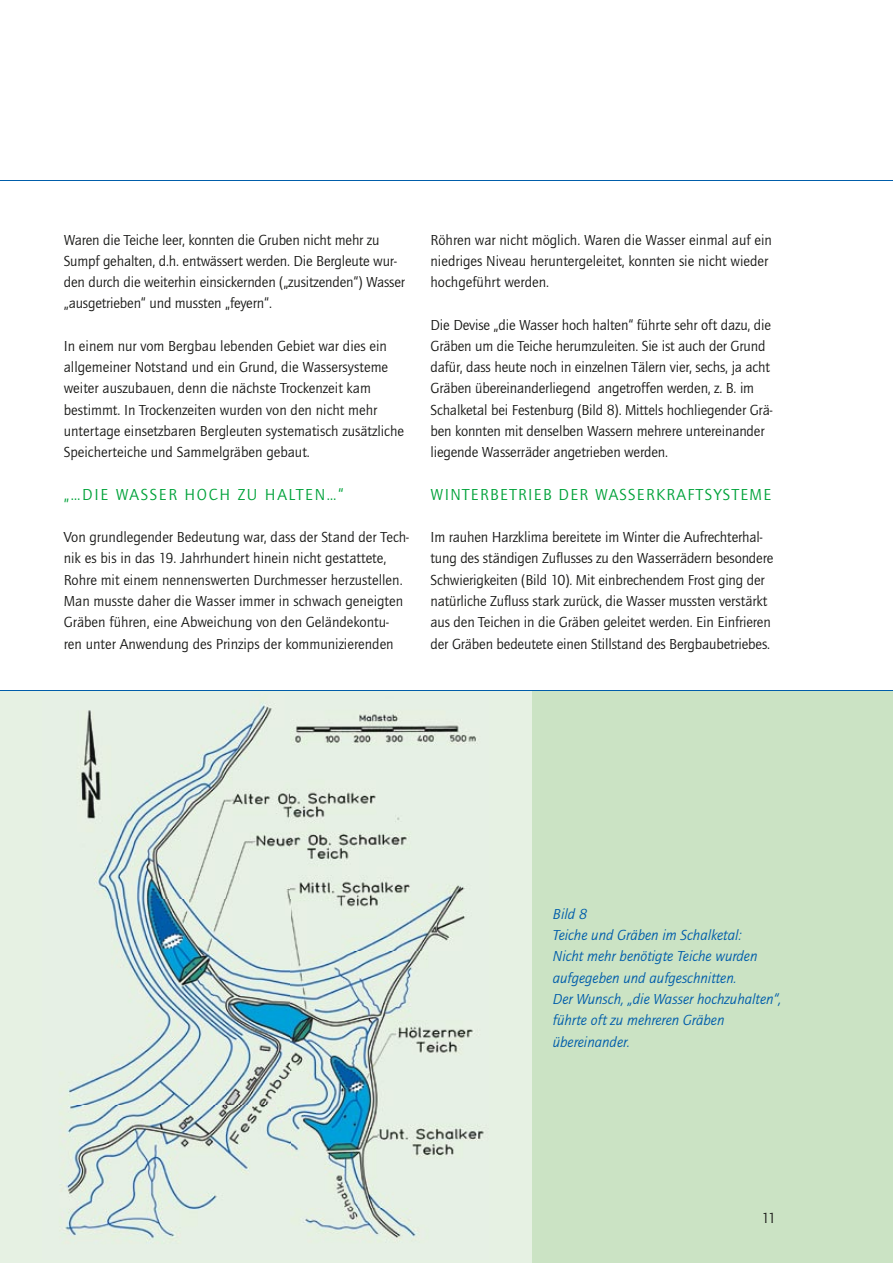
<style>
.page{position:relative;width:893px;height:1263px;background:#fff}
.page>*{position:absolute;margin:0;border:0;box-sizing:border-box;transform-origin:0 0}
.t1{font:16.5px "Quay Itc T";letter-spacing:.08em;color:#00a23a}
.t2{font:16.5px "Quay Itc T";letter-spacing:.1em;color:#00a23a}
.t3{font:15px/21.3px "Quay Itc T";letter-spacing:-.01em;color:#1a1a18}
.t4{font:italic 15px/21.3px "Quay Itc T";color:#005daa}
</style>
<div class="page">
<div style="left:0;top:691px;width:893px;height:572px;background:#cbe3c4"></div>
<div style="left:0;top:691px;width:531px;height:572px;background:#e6f1e3"></div>
<img style="left:65px;top:703px;width:419px;height:540px">
<hr style="left:0;top:690px;width:893px;height:1px;background:#005daa">
<hr style="left:0;top:180px;width:893px;height:1px;background:#005daa">
<p class="t3" style="left:64px;top:229px;width:343px">Waren die Teiche leer, konnten die Gruben nicht mehr zu Sumpf gehalten, d.h. entwässert werden. Die Bergleute wur&shy;den durch die weiterhin einsickernden („zusitzenden“) Wasser „ausgetrieben“ und mussten „feyern“.</p>
<p class="t3" style="left:64px;top:335px;width:342px">In einem nur vom Bergbau lebenden Gebiet war dies ein allgemeiner Notstand und ein Grund, die Wassersysteme weiter auszubauen, denn die nächste Trockenzeit kam bestimmt. In Trockenzeiten wurden von den nicht mehr untertage einsetzbaren Bergleuten systematisch zusätzliche Speicherteiche und Sammelgräben gebaut.</p>
<p class="t2" style="left:64px;top:484px;width:281px">„…DIE WASSER HOCH ZU HALTEN…“</p>
<p class="t3" style="left:64px;top:526px;width:347px">Von grundlegender Bedeutung war, dass der Stand der Tech&shy;nik es bis in das 19. Jahrhundert hinein nicht gestattete, Rohre mit einem nennenswerten Durchmesser herzustellen.<br>Man musste daher die Wasser immer in schwach geneigten Gräben führen, eine Abweichung von den Geländekontu&shy;ren unter Anwendung des Prinzips der kommunizierenden</p>
<p class="t3" style="left:431px;top:229px;width:343px">Röhren war nicht möglich. Waren die Wasser einmal auf ein niedriges Niveau heruntergeleitet, konnten sie nicht wieder hochgeführt werden.</p>
<p class="t3" style="left:431px;top:314px;width:343px">Die Devise „die Wasser hoch halten“ führte sehr oft dazu, die Gräben um die Teiche herumzuleiten. Sie ist auch der Grund dafür, dass heute noch in einzelnen Tälern vier, sechs, ja acht Gräben übereinanderliegend angetroffen werden, z. B. im Schalketal bei Festenburg (Bild 8). Mittels hochliegender Grä&shy;ben konnten mit denselben Wassern mehrere untereinander liegende Wasserräder angetrieben werden.</p>
<p class="t1" style="left:431px;top:484px;width:342px">WINTERBETRIEB DER WASSERKRAFTSYSTEME</p>
<p class="t3" style="left:431px;top:526px;width:344px">Im rauhen Harzklima bereitete im Winter die Aufrechterhal&shy;tung des ständigen Zuflusses zu den Wasserrädern besondere Schwierigkeiten (Bild 10). Mit einbrechendem Frost ging der natürliche Zufluss stark zurück, die Wasser mussten verstärkt aus den Teichen in die Gräben geleitet werden. Ein Einfrieren der Gräben bedeutete einen Stillstand des Bergbaubetriebes.</p>
<p class="t4" style="left:553px;top:903px;width:230px">Bild 8<br>Teiche und Gräben im Schalketal:<br>Nicht mehr benötigte Teiche wurden aufgegeben und aufgeschnitten.<br>Der Wunsch, „die Wasser hochzuhalten“, führte oft zu mehreren Gräben übereinander.</p>
<p class="t3" style="left:762px;top:1207px;width:16px">11</p>
</div>
